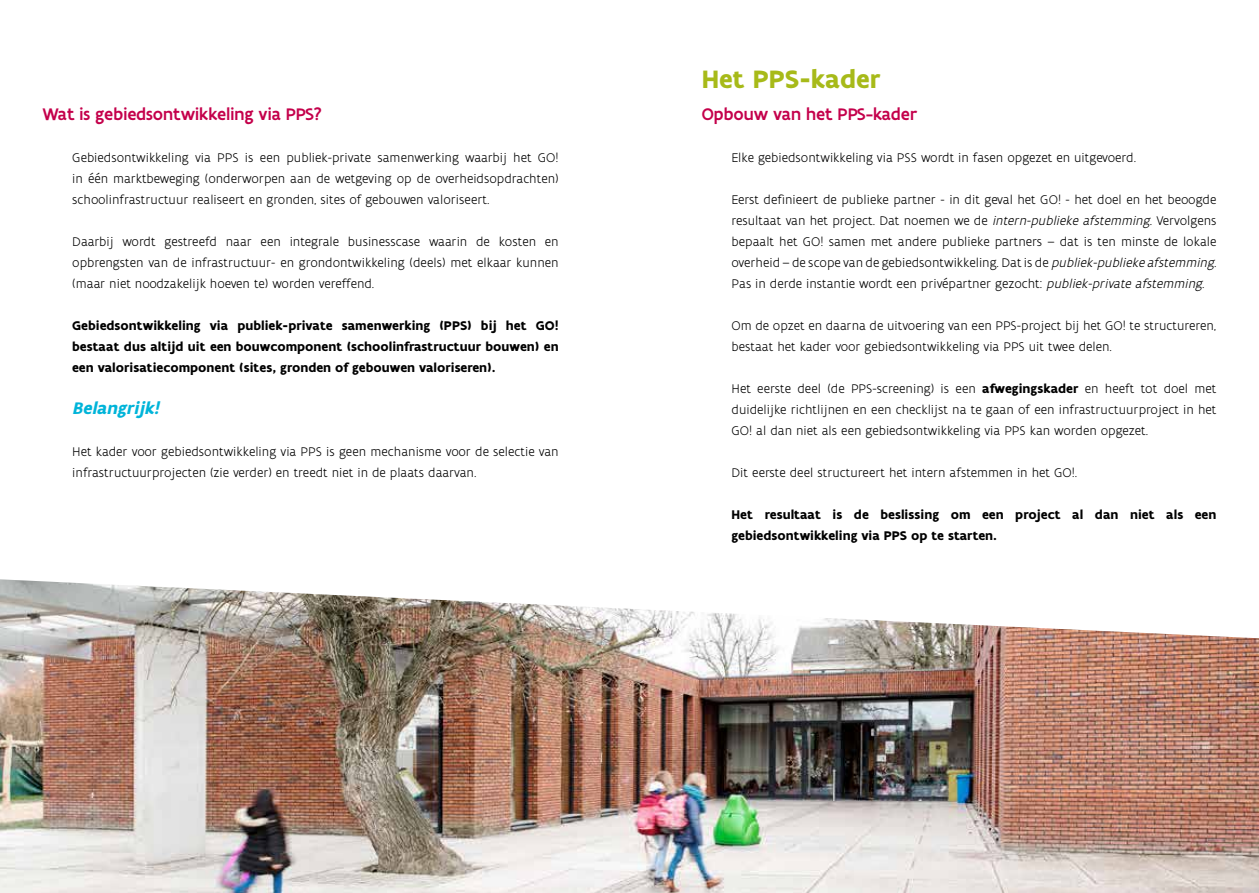
<style>
.page{position:relative;width:1259px;height:893px;background:#fff}
.page>*{position:absolute;margin:0;border:0;box-sizing:border-box;transform-origin:0 0}
.t1{font:700 27px "Flanders Art Sans";color:#a7ba19}
.t2{font:500 18px "Flanders Art Sans";color:#c4014b}
.t3{font:italic 700 18px "Flanders Art Sans";color:#00b4d9}
.t4{font:300 13.5px/21px "Flanders Art Sans";color:#000;text-align:justify}
.t5{font:700 13.5px/21px "Flanders Art Sans";color:#000}
.s1{font-style:italic}
.s2{font-weight:700}
</style>
<div class="page">
<img style="left:0;top:579px;width:1259px;height:314px">
<h2 class="t2" style="left:43px;top:103px;width:281px">Wat is gebiedsontwikkeling via PPS?</h2>
<p class="t4" style="left:72px;top:147px;width:488px">Gebiedsontwikkeling via PPS is een publiek-private samenwerking waarbij het GO! in één marktbeweging (onderworpen aan de wetgeving op de overheidsopdrachten) schoolinfrastructuur realiseert en gronden, sites of gebouwen valoriseert.</p>
<p class="t4" style="left:72px;top:231px;width:488px">Daarbij wordt gestreefd naar een integrale businesscase waarin de kosten en opbrengsten van de infrastructuur- en grondontwikkeling (deels) met elkaar kunnen (maar niet noodzakelijk hoeven te) worden vereffend.</p>
<p class="t5" style="left:72px;top:315px;width:488px;text-align:justify">Gebiedsontwikkeling via publiek-private samenwerking (PPS) bij het GO! bestaat dus altijd uit een bouwcomponent (schoolinfrastructuur bouwen) en een valorisatiecomponent (sites, gronden of gebouwen valoriseren).</p>
<h2 class="t3" style="left:72px;top:397px;width:93px">Belangrijk!</h2>
<p class="t4" style="left:72px;top:441px;width:488px">Het kader voor gebiedsontwikkeling via PPS is geen mechanisme voor de selectie van infrastructuurprojecten (zie verder) en treedt niet in de plaats daarvan.</p>
<h1 class="t1" style="left:702px;top:62px;width:180px">Het PPS-kader</h1>
<h2 class="t2" style="left:702px;top:103px;width:217px">Opbouw van het PPS-kader</h2>
<p class="t4" style="left:731px;top:147px;width:406px">Elke gebiedsontwikkeling via PSS wordt in fasen opgezet en uitgevoerd.</p>
<p class="t4" style="left:731px;top:189px;width:487px">Eerst definieert de publieke partner - in dit geval het GO! - het doel en het beoogde resultaat van het project. Dat noemen we de <span class="s1">intern-publiekeafstemming</span>. Vervolgens bepaalt het GO! samen met andere publieke partners – dat is ten minste de lokale overheid – de scope van de gebiedsontwikkeling. Dat is de <span class="s1">publiek-publiekeafstemming</span>.<br>Pas in derde instantie wordt een privépartner gezocht: <span class="s1">publiek-privateafstemming</span>.</p>
<p class="t4" style="left:731px;top:315px;width:486px">Om de opzet en daarna de uitvoering van een PPS-project bij het GO! te structureren, bestaat het kader voor gebiedsontwikkeling via PPS uit twee delen.</p>
<p class="t4" style="left:731px;top:378px;width:486px">Het eerste deel (de PPS-screening) is een <span class="s2">afwegingskader</span> en heeft tot doel met duidelijke richtlijnen en een checklijst na te gaan of een infrastructuurproject in het GO! al dan niet als een gebiedsontwikkeling via PPS kan worden opgezet.</p>
<p class="t4" style="left:731px;top:462px;width:347px">Dit eerste deel structureert het intern afstemmen in het GO!.</p>
<p class="t5" style="left:731px;top:504px;width:486px">Het resultaat is de beslissing om een project al dan niet als een gebiedsontwikkeling via PPS op te starten.</p>
</div>
